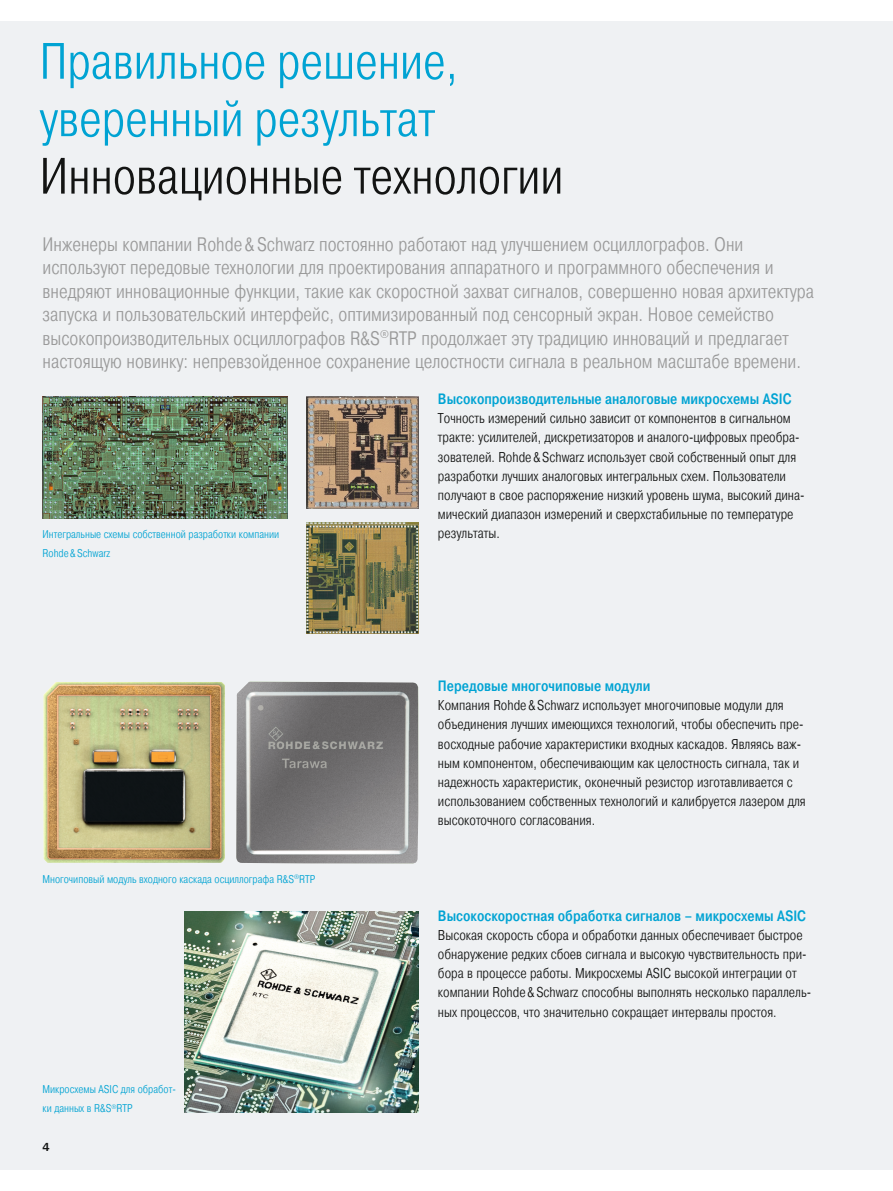
<style>
.page{position:relative;width:893px;height:1191px;background:#fff}
.page>*{position:absolute;margin:0;border:0;box-sizing:border-box;transform-origin:0 0}
.t1{font:300 51px/57.4px "Pragmatica Cond";color:#00a3d3}
.t2{font:300 51px "Pragmatica Cond";color:#131413}
.t3{font:300 19.5px/23.4px "Pragmatica Cond";color:#999}
.t4{font:500 15px "Pragmatica Cond";color:#00a3d3}
.t5{font:300 14.25px/19.2px "Pragmatica Cond";color:#131413}
.t6{font:300 11.25px/19.2px "Pragmatica Cond";color:#00a3d3}
.t7{font:700 11.25px "Linotype Univers 630";color:#131413}
</style>
<div class="page">
<div style="left:0;top:21px;width:893px;height:1148px;background:#eff1f3"></div>
<img style="left:236px;top:681px;width:182px;height:183px">
<img style="left:43px;top:682px;width:182px;height:181px">
<img style="left:43px;top:397px;width:244px;height:122px">
<img style="left:306px;top:397px;width:113px;height:112px">
<img style="left:306px;top:523px;width:113px;height:111px">
<img style="left:184px;top:911px;width:234px;height:201px">
<h1 class="t1" style="left:40px;top:33px;width:420px">Правильное решение, уверенный результат</h1>
<h1 class="t2" style="left:40px;top:146px;width:525px">Инновационные технологии</h1>
<p class="t3" style="left:43px;top:233px;width:773px">Инженеры компании Rohde &amp;Schwarz постоянно работают над улучшением осциллографов. Они используют передовые технологии для проектирования аппаратного и программного обеспечения и внедряют инновационные функции, такие как скоростной захват сигналов, совершенно новая архитектура запуска и пользовательский интерфейс, оптимизированный под сенсорный экран. Новое семейство высокопроизводительных осциллографов R&amp;S<sup>®</sup>RTP продолжает эту традицию инноваций и предлагает настоящую новинку: непревзойденное сохранение целостности сигнала в реальном масштабе времени.</p>
<p class="t4" style="left:438px;top:390px;width:355px">Высокопроизводительные аналоговые микросхемы ASIC</p>
<p class="t5" style="left:438px;top:409px;width:368px">Точность измерений сильно зависит от компонентов в сигнальном тракте: усилителей, дискретизаторов и аналого-цифровых преобра&shy;зователей. Rohde &amp;Schwarz использует свой собственный опыт для разработки лучших аналоговых интегральных схем. Пользователи получают в свое распоряжение низкий уровень шума, высокий дина&shy;мический диапазон измерений и сверхстабильные по температуре результаты.</p>
<p class="t6" style="left:43px;top:525px;width:238px">Интегральные схемы собственной разработки компании<br>Rohde &amp;Schwarz</p>
<p class="t6" style="left:43px;top:869px;width:274px">Многочиповый модуль входного каскада осциллографа R&amp;S<sup>®</sup>RTP</p>
<p class="t6" style="left:43px;top:1079px;width:135px">Микросхемы ASIC для обработ&shy;ки данных в R&amp;S<sup>®</sup>RTP</p>
<p class="t7" style="left:43px;top:1139px;width:9px">4</p>
<p class="t4" style="left:438px;top:677px;width:214px">Передовые многочиповые модули</p>
<p class="t5" style="left:438px;top:696px;width:369px">Компания Rohde&amp;Schwarz использует многочиповые модули для объединения лучших имеющихся технологий, чтобы обеспечить пре&shy;восходные рабочие характеристики входных каскадов. Являясь важ&shy;ным компонентом, обеспечивающим как целостность сигнала, так и надежность характеристик, оконечный резистор изготавливается с использованием собственных технологий и калибруется лазером для высокоточного согласования.</p>
<p class="t4" style="left:438px;top:907px;width:370px">Высокоскоростная обработка сигналов – микросхемы ASIC</p>
<p class="t5" style="left:438px;top:925px;width:375px">Высокая скорость сбора и обработки данных обеспечивает быстрое обнаружение редких сбоев сигнала и высокую чувствительность при&shy;бора в процессе работы. Микросхемы ASIC высокой интеграции от компании Rohde&amp;Schwarz способны выполнять несколько параллель&shy;ных процессов, что значительно сокращает интервалы простоя.</p>
</div>
